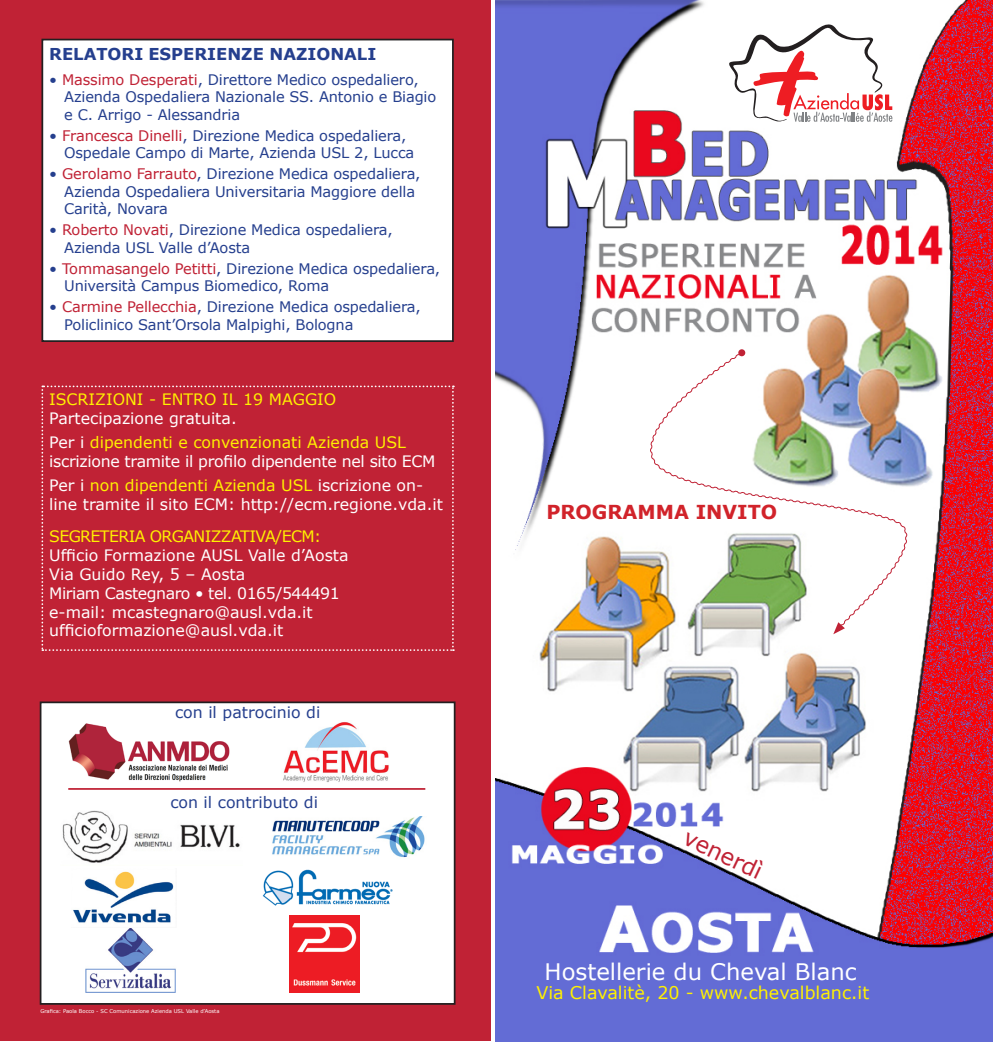
<style>
.page{position:relative;width:993px;height:1042px;background:#fff}
.page>*{position:absolute;margin:0;border:0;box-sizing:border-box;transform-origin:0 0}
.t1{font:22.75px "Verdana";color:#fff}
.t2{font:22.75px "Verdana";color:#c02235}
.t3{font:700 19.25px "Verdana";color:#d1232a}
.t4{font:17.5px "Verdana";color:#fff101}
.t5{font:700 16.45px "Verdana";color:#253f8e}
.t6{font:15.75px/18.9px "Verdana";color:#fff}
.t7{font:15.75px/18.9px "Verdana";letter-spacing:-.02em;color:#fff}
.t8{font:15.75px "Verdana";color:#253f8e}
.t9{font:15.75px "Verdana";letter-spacing:-.03em;color:#fff}
.t10{font:15.75px "Verdana";letter-spacing:-.04em;color:#fff101}
.t11{font:15.75px "Verdana";color:#fff101}
.t12{font:14.53px "Verdana";letter-spacing:-.01em;color:#253f8e}
.t13{font:5.25px "Verdana";color:#fff}
.s1{color:#c02235}
.s2{color:#fff101}
</style>
<div class="page">
<div style="left:0;top:1px;width:490px;height:1040px;background:#c02235"></div>
<img style="left:495px;top:1px;width:497px;height:1041px">
<img style="left:650px;top:352px;width:256px;height:276px">
<div style="left:738px;top:349px;width:7px;height:7px;background:#c02235;border-radius:50%"></div>
<svg style="left:833px;top:622px;width:11px;height:12px"></svg>
<svg style="left:41px;top:385px;width:413px;height:266px"></svg>
<div style="left:41px;top:702px;width:413px;height:302px;background:#fff"></div>
<div style="left:40px;top:701px;width:415px;height:304px;border:2px solid #231f20"></div>
<img style="left:62px;top:810px;width:178px;height:53px">
<img style="left:68px;top:723px;width:162px;height:59px">
<img style="left:283px;top:722px;width:106px;height:60px">
<svg style="left:728px;top:24px;width:164px;height:98px"></svg>
<img style="left:85px;top:928px;width:91px;height:65px">
<img style="left:73px;top:871px;width:101px;height:52px">
<img style="left:272px;top:817px;width:153px;height:41px">
<img style="left:262px;top:869px;width:131px;height:37px">
<img style="left:289px;top:915px;width:70px;height:77px">
<hr style="left:68px;top:788px;width:357px;height:2px;background:#c02235">
<div style="left:42px;top:40px;width:411px;height:301px;background:#fff"></div>
<div style="left:41px;top:39px;width:412px;height:303px;border:2px solid #231f20"></div>
<svg style="left:740px;top:856px;width:24px;height:23px"></svg>
<p class="t5" style="left:49px;top:44px;width:328px">RELATORI ESPERIENZE NAZIONALI</p>
<p class="t12" style="left:49px;top:70px;width:371px">• <span class="s1">Massimo Desperati</span>, Direttore Medico ospedaliero,</p>
<p class="t12" style="left:64px;top:88px;width:373px">Azienda Ospedaliera Nazionale SS. Antonio e Biagio</p>
<p class="t12" style="left:64px;top:105px;width:177px">e C. Arrigo - Alessandria</p>
<p class="t12" style="left:49px;top:126px;width:358px">• <span class="s1">Francesca Dinelli</span>, Direzione Medica ospedaliera,</p>
<p class="t12" style="left:64px;top:144px;width:351px">Ospedale Campo di Marte, Azienda USL 2, Lucca</p>
<p class="t12" style="left:49px;top:165px;width:373px">• <span class="s1">Gerolamo Farrauto</span>, Direzione Medica ospedaliera,</p>
<p class="t12" style="left:64px;top:182px;width:352px">Azienda Ospedaliera Universitaria Maggiore della</p>
<p class="t12" style="left:64px;top:200px;width:105px">Carità, Novara</p>
<p class="t12" style="left:49px;top:221px;width:345px">• <span class="s1">Roberto Novati</span>, Direzione Medica ospedaliera,</p>
<p class="t12" style="left:64px;top:238px;width:187px">Azienda USL Valle d’Aosta</p>
<p class="t12" style="left:49px;top:259px;width:392px">• <span class="s1">Tommasangelo Petitti</span>, Direzione Medica ospedaliera,</p>
<p class="t12" style="left:64px;top:277px;width:266px">Università Campus Biomedico, Roma</p>
<p class="t12" style="left:49px;top:298px;width:373px">• <span class="s1">Carmine Pellecchia</span>, Direzione Medica ospedaliera,</p>
<p class="t12" style="left:64px;top:315px;width:291px">Policlinico Sant’Orsola Malpighi, Bologna</p>
<p class="t11" style="left:49px;top:389px;width:288px">ISCRIZIONI - ENTRO IL 19 MAGGIO</p>
<p class="t6" style="left:49px;top:408px;width:189px">Partecipazione gratuita.</p>
<p class="t7" style="left:49px;top:432px;width:388px">Per i <span class="s2">dipendenti e convenzionati Azienda USL </span>iscrizione tramite il profilo dipendente nel sito ECM</p>
<p class="t6" style="left:49px;top:476px;width:395px">Per i <span class="s2">non dipendenti Azienda USL</span> iscrizione on&shy;line tramite il sito ECM: http://ecm.regione.vda.it</p>
<p class="t10" style="left:49px;top:526px;width:273px">SEGRETERIA ORGANIZZATIVA/ECM:</p>
<p class="t6" style="left:49px;top:545px;width:301px">Ufficio Formazione AUSL Valle d’Aosta</p>
<p class="t6" style="left:49px;top:564px;width:197px">Via Guido Rey, 5 – Aosta</p>
<p class="t9" style="left:49px;top:583px;width:292px">Miriam Castegnaro • tel. 0165/544491</p>
<p class="t6" style="left:49px;top:602px;width:265px">e-mail: mcastegnaro@ausl.vda.it</p>
<p class="t6" style="left:49px;top:621px;width:235px">ufficioformazione@ausl.vda.it</p>
<p class="t8" style="left:175px;top:702px;width:147px">con il patrocinio di</p>
<p class="t8" style="left:170px;top:792px;width:149px">con il contributo di</p>
<p class="t13" style="left:40px;top:1008px;width:181px">Grafica: Paola Bocco - SC Comunicazione Azienda USL Valle d’Aosta</p>
<p class="t3" style="left:546px;top:500px;width:232px">PROGRAMMA INVITO</p>
<p class="t2" style="left:691px;top:822px;width:66px;rotate:26deg">vener</p>
<p class="t1" style="left:544px;top:957px;width:313px">Hostellerie du Cheval Blanc</p>
<p class="t4" style="left:536px;top:981px;width:334px">Via Clavalitè, 20 - www.chevalblanc.it</p>
</div>
